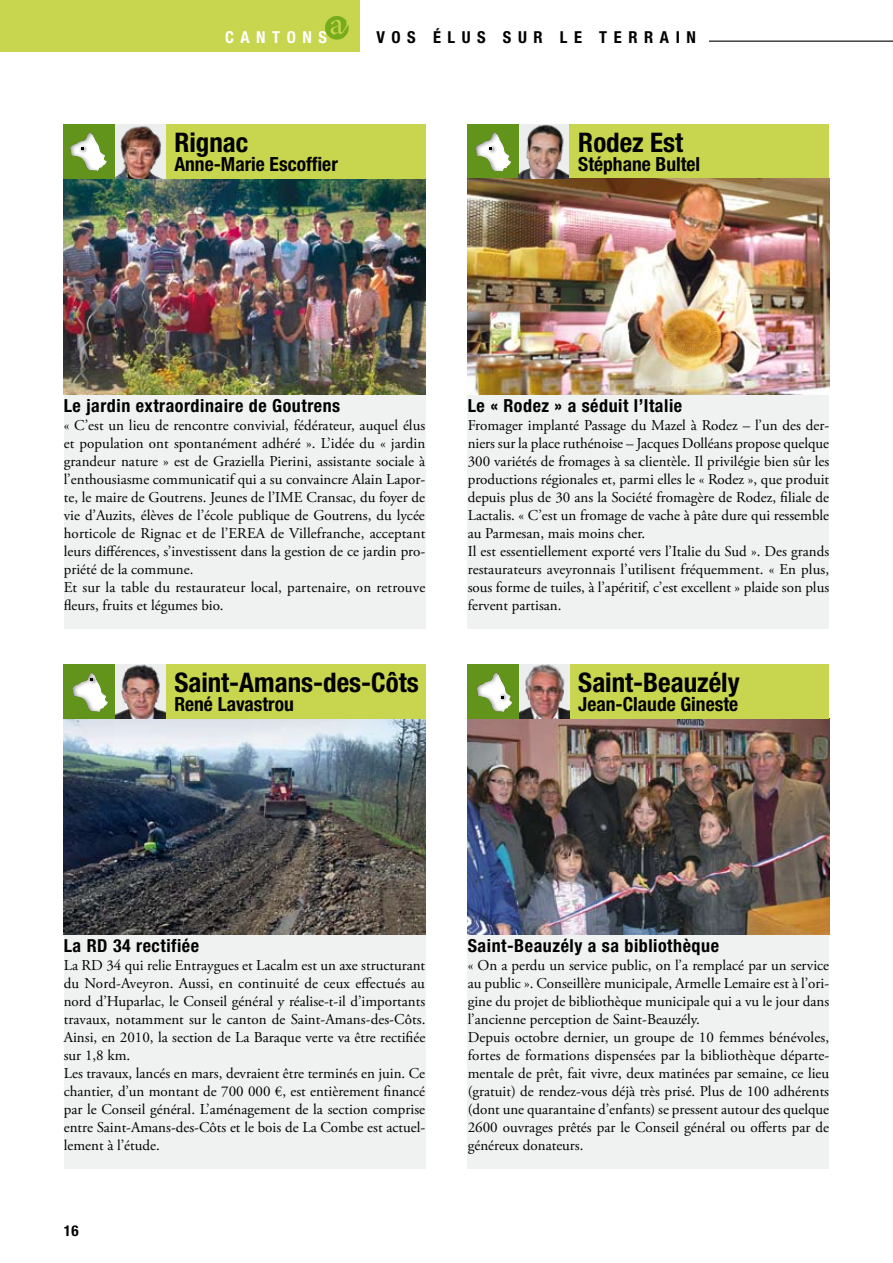
<style>
.page{position:relative;width:893px;height:1263px;background:#fff}
.page>*{position:absolute;margin:0;border:0;box-sizing:border-box;transform-origin:0 0}
.t1{font:700 condensed 27px "Helvetica Neue";color:#000}
.t2{font:700 condensed 19.5px "Helvetica Neue";color:#000}
.t3{font:700 condensed 18px "Helvetica Neue";letter-spacing:.03em;color:#000}
.t4{font:700 condensed 16.5px "Helvetica Neue";letter-spacing:.4em;color:#000}
.t5{font:700 condensed 16.5px "Helvetica Neue";letter-spacing:.4em;color:#fff}
.t6{font:15px/18px "Adobe Garamond Pro";color:#000}
.t7{font:700 condensed 15px "Helvetica Neue";color:#000}
</style>
<div class="page">
<div style="left:0;top:0;width:359px;height:51px;background:#c7d54f"></div>
<svg style="left:325px;top:16px;width:24px;height:24px"></svg>
<div style="left:64px;top:664px;width:361px;height:504px;background:#f0f1f1"></div>
<div style="left:468px;top:664px;width:361px;height:504px;background:#f0f1f1"></div>
<img style="left:64px;top:718px;width:361px;height:216px">
<img style="left:468px;top:718px;width:361px;height:216px">
<div style="left:468px;top:664px;width:361px;height:54px;background:#c7d54f"></div>
<div style="left:64px;top:664px;width:361px;height:54px;background:#c7d54f"></div>
<div style="left:468px;top:124px;width:361px;height:504px;background:#f0f1f1"></div>
<div style="left:468px;top:124px;width:361px;height:54px;background:#c7d54f"></div>
<div style="left:468px;top:124px;width:51px;height:54px;background:#62941c"></div>
<img style="left:468px;top:178px;width:361px;height:216px">
<img style="left:519px;top:124px;width:50px;height:54px">
<div style="left:64px;top:124px;width:361px;height:504px;background:#f0f1f1"></div>
<img style="left:64px;top:178px;width:361px;height:216px">
<div style="left:64px;top:124px;width:361px;height:54px;background:#c7d54f"></div>
<img style="left:115px;top:124px;width:51px;height:54px">
<div style="left:64px;top:124px;width:51px;height:54px;background:#62941c"></div>
<svg style="left:70px;top:132px;width:37px;height:39px"></svg>
<svg style="left:475px;top:132px;width:36px;height:40px"></svg>
<img style="left:115px;top:664px;width:51px;height:54px">
<div style="left:64px;top:664px;width:51px;height:54px;background:#62941c"></div>
<svg style="left:72px;top:672px;width:36px;height:40px"></svg>
<img style="left:519px;top:664px;width:51px;height:54px">
<div style="left:468px;top:664px;width:51px;height:54px;background:#62941c"></div>
<svg style="left:476px;top:672px;width:37px;height:40px"></svg>
<hr style="left:709px;top:41px;width:184px;height:1px;background:#000">
<p class="t5" style="left:225px;top:27px;width:103px">CANTONS</p>
<p class="t4" style="left:376px;top:27px;width:321px">VOS ÉLUS SUR LE TERRAIN</p>
<h1 class="t1" style="left:174px;top:126px;width:75px">Rignac</h1>
<h2 class="t2" style="left:174px;top:153px;width:165px">Anne-Marie Escoffier</h2>
<h1 class="t1" style="left:578px;top:126px;width:106px">Rodez Est</h1>
<h2 class="t2" style="left:578px;top:153px;width:124px">Stéphane Bultel</h2>
<p class="t3" style="left:64px;top:395px;width:278px">Le jardin extraordinaire de Goutrens</p>
<p class="t6" style="left:64px;top:417px;width:363px">« C’est un lieu de rencontre convivial, fédérateur, auquel élus et population ont spontanément adhéré ». L’idée du « jardin grandeur nature » est de Graziella Pierini, assistante sociale à l’enthousiasme communicatif qui a su convaincre Alain Lapor&shy;te, le maire de Goutrens. Jeunes de l’IME Cransac, du foyer de vie d’Auzits, élèves de l’école publique de Goutrens, du lycée horticole de Rignac et de l’EREA de Villefranche, acceptant leurs différences, s’investissent dans la gestion de ce jardin pro&shy;priété de la commune.<br>Et sur la table du restaurateur local, partenaire, on retrouve fleurs, fruits et légumes bio.</p>
<h1 class="t1" style="left:174px;top:666px;width:246px">Saint-Amans-des-Côts</h1>
<h2 class="t2" style="left:174px;top:693px;width:121px">René Lavastrou</h2>
<p class="t3" style="left:468px;top:395px;width:216px">Le « Rodez » a séduit l’Italie</p>
<p class="t6" style="left:468px;top:417px;width:363px">Fromager implanté Passage du Mazel à Rodez – l’un des der&shy;niers sur la place ruthénoise – Jacques Dolléans propose quelque 300 variétés de fromages à sa clientèle. Il privilégie bien sûr les productions régionales et, parmi elles le « Rodez », que produit depuis plus de 30 ans la Société fromagère de Rodez, filiale de Lactalis. « C’est un fromage de vache à pâte dure qui ressemble au Parmesan, mais moins cher.<br>Il est essentiellement exporté vers l’Italie du Sud ». Des grands restaurateurs aveyronnais l’utilisent fréquemment. « En plus, sous forme de tuiles, à l’apéritif, c’est excellent » plaide son plus fervent partisan.</p>
<h1 class="t1" style="left:578px;top:666px;width:163px">Saint-Beauzély</h1>
<h2 class="t2" style="left:578px;top:693px;width:161px">Jean-Claude Gineste</h2>
<p class="t3" style="left:64px;top:935px;width:137px">La RD 34 rectifiée</p>
<p class="t6" style="left:64px;top:957px;width:363px">La RD 34 qui relie Entraygues et Lacalm est un axe structurant du Nord-Aveyron. Aussi, en continuité de ceux effectués au nord d’Huparlac, le Conseil général y réalise-t-il d’importants travaux, notamment sur le canton de Saint-Amans-des-Côts.<br>Ainsi, en 2010, la section de La Baraque verte va être rectifiée sur 1,8 km.<br>Les travaux, lancés en mars, devraient être terminés en juin. Ce chantier, d’un montant de 700 000 €, est entièrement financé par le Conseil général. L’aménagement de la section comprise entre Saint-Amans-des-Côts et le bois de La Combe est actuel&shy;lement à l’étude.</p>
<p class="t7" style="left:64px;top:1222px;width:16px">16</p>
<p class="t3" style="left:468px;top:935px;width:253px">Saint-Beauzély a sa bibliothèque</p>
<p class="t6" style="left:468px;top:957px;width:363px">« On a perdu un service public, on l’a remplacé par un service au public ». Conseillère municipale, Armelle Lemaire est à l’ori&shy;gine du projet de bibliothèque municipale qui a vu le jour dans l’ancienne perception de Saint-Beauzély.<br>Depuis octobre dernier, un groupe de 10 femmes bénévoles, fortes de formations dispensées par la bibliothèque départe&shy;mentale de prêt, fait vivre, deux matinées par semaine, ce lieu (gratuit) de rendez-vous déjà très prisé. Plus de 100 adhérents (dont une quarantaine d’enfants) se pressent autour des quelque 2600 ouvrages prêtés par le Conseil général ou offerts par de généreux donateurs.</p>
</div>
